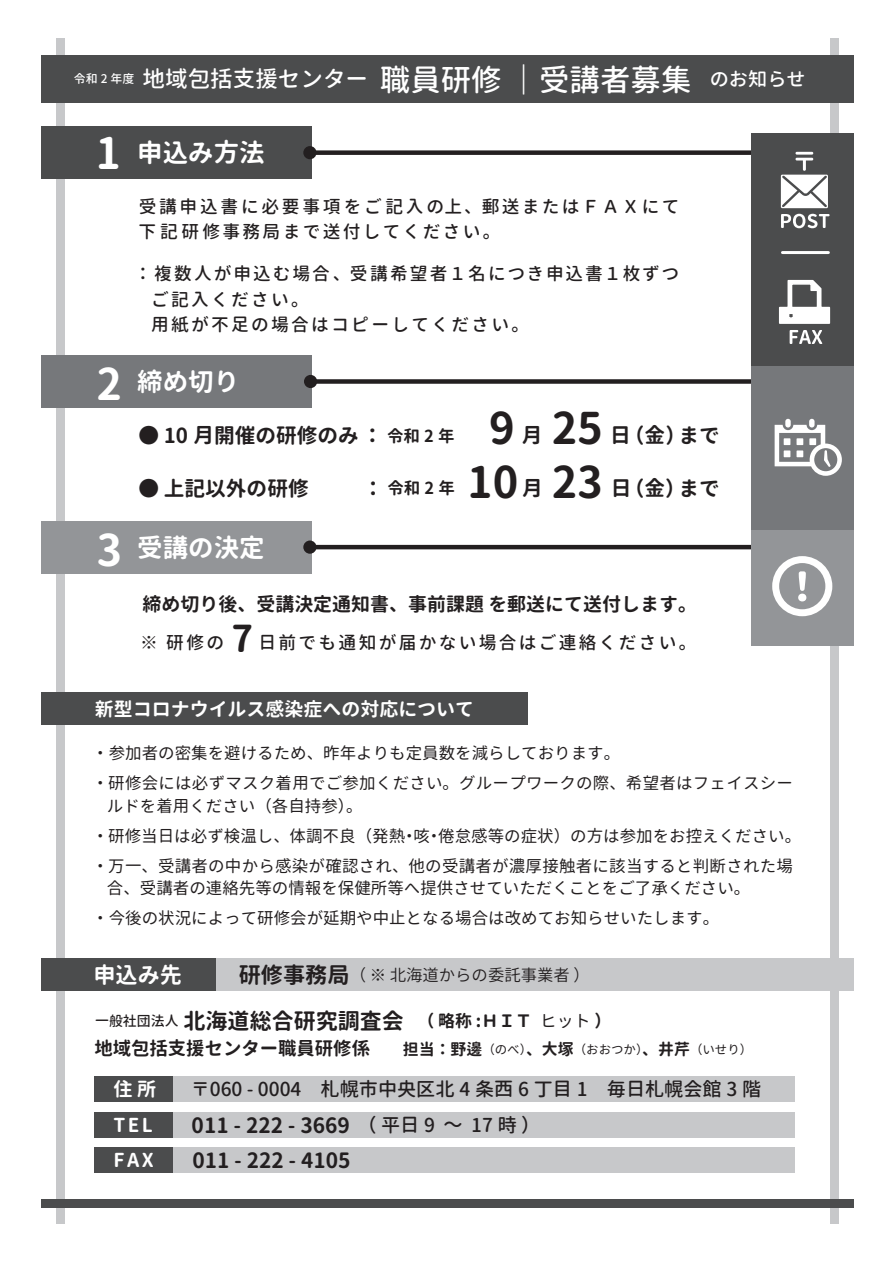
<style>
.page{position:relative;width:893px;height:1263px;background:#fff}
.page>*{position:absolute;margin:0;border:0;box-sizing:border-box;transform-origin:0 0}
.t1{font:700 43.5px/53.2px "Gen Jyuu Gothic";color:#231f20;text-align:center}
.t2{font:700 43.5px "Gen Jyuu Gothic";color:#fff}
.t3{font:700 25.5px "Gen Jyuu Gothic";color:#fff}
.t4{font:500 22.5px "Gen Jyuu Gothic";color:#fff}
.t5{font:700 22.2px "Gen Jyuu Gothic";color:#fff}
.t6{font:700 22.05px "Gen Jyuu Gothic";color:#231f20}
.t7{font:700 21px "Gen Jyuu Gothic";color:#231f20}
.t8{font:700 20.7px "Gen Jyuu Gothic";color:#231f20}
.t9{font:500 19.2px "Gen Jyuu Gothic";color:#231f20}
.t10{font:700 19.2px "Gen Jyuu Gothic";letter-spacing:.12em;color:#fff}
.t11{font:700 18.9px "Gen Jyuu Gothic";color:#231f20}
.t12{font:700 18.9px "Gen Jyuu Gothic";color:#fff}
.t13{font:700 18.45px "Gen Jyuu Gothic";color:#231f20}
.t14{font:500 17.7px/25.5px "Gen Jyuu Gothic";letter-spacing:.13em;color:#231f20}
.t15{font:16.5px/30px "Gen Jyuu Gothic";color:#231f20}
.t16{font:16.35px "Gen Jyuu Gothic";color:#231f20}
.t17{font:12.45px "Gen Jyuu Gothic";color:#231f20}
.s1{font-size:30.45px}
.s2{font-size:19.2px}
.s3{font-size:16.5px}
.s4{font-weight:700;font-size:36.9px}
.s5{font-weight:700;font-size:22.2px}
.s6{font-weight:500;font-size:13.95px}
.s7{font-size:16.95px}
.s8{font-weight:400;font-size:16.95px}
.s9{font-size:15.9px}
.s10{font-weight:700;font-size:15.9px}
.s11{font-weight:500;font-size:19.2px}
</style>
<div class="page">
<div style="left:56px;top:39px;width:8px;height:1185px;background:#c7c8ca"></div>
<div style="left:830px;top:39px;width:8px;height:1185px;background:#c7c8ca"></div>
<div style="left:42px;top:55px;width:812px;height:47px;background:#4b4c4d"></div>
<div style="left:42px;top:1199px;width:812px;height:9px;background:#4b4c4d"></div>
<div style="left:61px;top:958px;width:792px;height:33px;background:#c7c8ca"></div>
<div style="left:308px;top:150px;width:448px;height:5px;background:#231f20"></div>
<hr style="left:308px;top:545px;width:448px;height:4px;background:#231f20">
<div style="left:308px;top:379px;width:449px;height:5px;background:#231f20"></div>
<div style="left:173px;top:1076px;width:622px;height:25px;background:#c7c8ca"></div>
<div style="left:94px;top:1076px;width:79px;height:25px;background:#4b4c4d"></div>
<div style="left:173px;top:1112px;width:622px;height:25px;background:#c7c8ca"></div>
<div style="left:94px;top:1112px;width:79px;height:25px;background:#4b4c4d"></div>
<div style="left:173px;top:1148px;width:622px;height:25px;background:#c7c8ca"></div>
<div style="left:94px;top:1148px;width:79px;height:25px;background:#4b4c4d"></div>
<div style="left:42px;top:126px;width:270px;height:53px;background:#4b4c4d"></div>
<div style="left:42px;top:355px;width:270px;height:53px;background:#76787b"></div>
<div style="left:42px;top:521px;width:270px;height:52px;background:#939598"></div>
<div style="left:42px;top:958px;width:174px;height:33px;background:#4b4c4d"></div>
<div style="left:303px;top:146px;width:13px;height:13px;background:#231f20;border-radius:50%"></div>
<div style="left:304px;top:375px;width:13px;height:13px;background:#231f20;border-radius:50%"></div>
<div style="left:303px;top:540px;width:13px;height:14px;background:#231f20;border-radius:50%"></div>
<div style="left:751px;top:524px;width:102px;height:121px;background:#939598"></div>
<div style="left:751px;top:366px;width:102px;height:164px;background:#76787b"></div>
<div style="left:751px;top:133px;width:102px;height:233px;background:#4b4c4d"></div>
<svg style="left:781px;top:214px;width:48px;height:14px"></svg>
<svg style="left:781px;top:152px;width:47px;height:56px"></svg>
<svg style="left:779px;top:279px;width:52px;height:65px"></svg>
<hr style="left:782px;top:251px;width:46px;height:3px;background:#fff">
<div style="left:785px;top:419px;width:6px;height:8px;background:#fff;border-radius:3px"></div>
<div style="left:809px;top:419px;width:5px;height:8px;background:#fff;border-radius:3px"></div>
<svg style="left:775px;top:425px;width:67px;height:51px"></svg>
<svg style="left:772px;top:556px;width:60px;height:60px"></svg>
<div style="left:42px;top:692px;width:486px;height:33px;background:#4b4c4d"></div>
<h3 class="t4" style="left:74px;top:62px;width:733px"><sup>令和</sup> <sup>2</sup> <sup>年度</sup> 地域包括支援センター<span class="s1">職員研修 ｜受講者募集</span> <span class="s2">のお知らせ</span></h3>
<h1 class="t2" style="left:95px;top:121px;width:27px">1</h1>
<h2 class="t3" style="left:137px;top:134px;width:129px">申込み方法</h2>
<p class="t14" style="left:139px;top:193px;width:542px">受講申込書に必要事項をご記入の上、郵送またはＦＡＸにて下記研修事務局まで送付してください。</p>
<p class="t14" style="left:151px;top:261px;width:530px;text-indent:-17px">：複数人が申込む場合、受講希望者１名につき申込書１枚ずつご記入ください。<br>用紙が不足の場合はコピーしてください。</p>
<h1 class="t2" style="left:97px;top:352px;width:27px">2</h1>
<h2 class="t3" style="left:137px;top:363px;width:104px">締め切り</h2>
<h1 class="t1" style="left:467px;top:401px;width:137px">9 25<br>10 23</h1>
<p class="t8" style="left:138px;top:421px;width:318px">● 10 月開催の研修のみ ： <span class="s3">令和 2 年</span></p>
<p class="t8" style="left:501px;top:421px;width:43px">　月</p>
<p class="t8" style="left:610px;top:421px;width:111px">日（金）まで</p>
<p class="t8" style="left:138px;top:473px;width:346px">● 上記以外の研修　 　 ： <span class="s3">令和 2 年</span> 　</p>
<p class="t8" style="left:522px;top:473px;width:22px">月</p>
<p class="t8" style="left:611px;top:473px;width:110px">日（金）まで</p>
<h1 class="t2" style="left:97px;top:519px;width:27px">3</h1>
<h2 class="t3" style="left:137px;top:528px;width:129px">受講の決定</h2>
<p class="t11" style="left:143px;top:590px;width:556px">締め切り後、受講決定通知書、事前課題 を郵送にて送付します。</p>
<p class="t14" style="left:140px;top:630px;width:558px">※ 研修の <span class="s4">7</span> 日前でも通知が届かない場合はご連絡ください。</p>
<p class="t12" style="left:95px;top:696px;width:381px">新型コロナウイルス感染症への対応について</p>
<p class="t15" style="left:92px;top:738px;width:702px">・参加者の密集を避けるため、昨年よりも定員数を減らしております。<br>・ 研修会には必ずマスク着用でご参加ください。グループワークの際、希望者はフェイスシー</p>
<p class="t15" style="left:92px;top:790px;width:710px;text-indent:15px">ルドを着用ください（各自持参）。<br>・ 研修当日は必ず検温し、体調不良（発熱・咳・倦怠感等の症状）の方は参加をお控えください。・万一、受講者の中から感染が確認され、他の受講者が濃厚接触者に該当すると判断された場</p>
<p class="t15" style="left:92px;top:873px;width:660px;text-indent:15px">合、受講者の連絡先等の情報を保健所等へ提供させていただくことをご了承ください。・今後の状況によって研修会が延期や中止となる場合は改めてお知らせいたします。</p>
<h3 class="t5" style="left:93px;top:958px;width:90px">申込み先</h3>
<p class="t16" style="left:239px;top:963px;width:353px"><span class="s5">研修事務局</span>（ ※ 北海道からの委託事業者 ）</p>
<h3 class="t6" style="left:95px;top:1005px;width:518px"><span class="s6">一般社団法人</span> 北海道総合研究調査会　<span class="s7">（ 略称 :ＨＩＴ</span> <span class="s8">ヒット</span> <span class="s7">）</span></h3>
<p class="t13" style="left:94px;top:1035px;width:309px">地域包括支援センター職員研修係<span class="s9">　　</span></p>
<p class="t17" style="left:403px;top:1041px;width:351px"><span class="s10">担当：野邊</span>（のべ）<span class="s10">、大塚</span>（おおつか）<span class="s10">、井芹</span>（いせり）</p>
<p class="t10" style="left:114px;top:1075px;width:44px">住 所</p>
<p class="t9" style="left:191px;top:1075px;width:572px">〒060 - 0004　札幌市中央区北 4 条西 6 丁目 1　毎日札幌会館 3 階</p>
<p class="t10" style="left:114px;top:1111px;width:41px">TEL</p>
<p class="t7" style="left:192px;top:1109px;width:350px">011 - 222 - 3669 <span class="s11">（ 平日 9 ～ 17 時 ）</span></p>
<p class="t10" style="left:114px;top:1146px;width:42px">FAX</p>
<p class="t7" style="left:192px;top:1144px;width:160px">011 - 222 - 4105</p>
</div>
